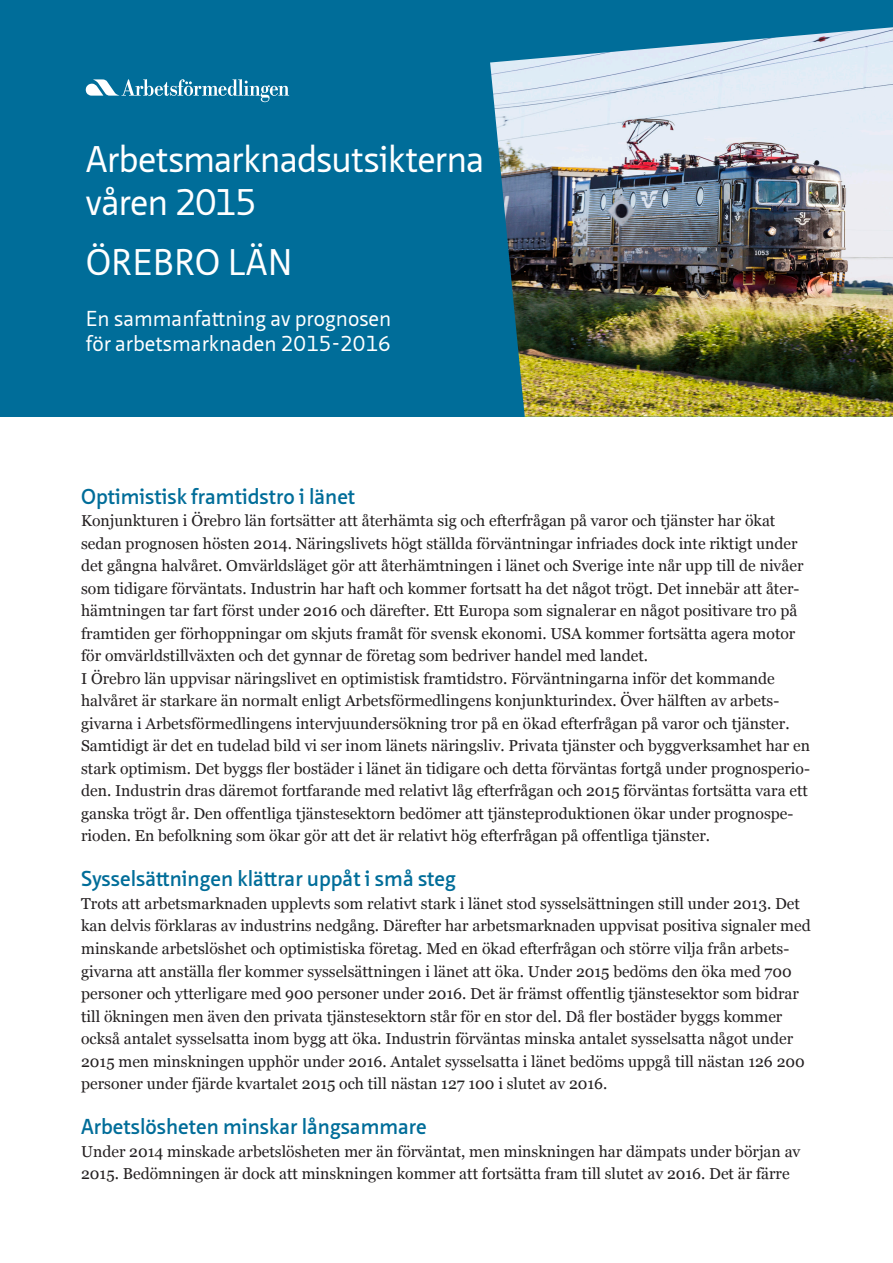
<style>
.page{position:relative;width:893px;height:1263px;background:#fff}
.page>*{position:absolute;margin:0;border:0;box-sizing:border-box;transform-origin:0 0}
.t1{font:36px "Neue Sans Pro";letter-spacing:-.02em;color:#fff}
.t2{font:36px "Neue Sans Pro";color:#fff}
.t3{font:600 21px "Neue Sans Pro";color:#006d99}
.t4{font:21px/25.2px "Neue Sans Pro";color:#fff}
.t5{font:15.75px/22.5px "Georgia";color:#231f20}
</style>
<div class="page">
<div style="left:0;top:0;width:893px;height:417px;background:#006d99"></div>
<svg style="left:86px;top:79px;width:203px;height:23px"></svg>
<img style="left:490px;top:27px;width:403px;height:390px">
<p class="t1" style="left:86px;top:136px;width:400px">Arbetsmarknadsutsikterna</p>
<p class="t1" style="left:86px;top:179px;width:173px">våren 2015</p>
<p class="t2" style="left:86px;top:239px;width:208px">ÖREBRO LÄN</p>
<p class="t4" style="left:86px;top:305px;width:307px">En sammanfattning av prognosen för arbetsmarknaden 2015-2016</p>
<p class="t3" style="left:81px;top:483px;width:276px">Optimistisk framtidstro i länet</p>
<p class="t5" style="left:81px;top:510px;width:724px">Konjunkturen i Örebro län fortsätter att återhämta sig och efterfrågan på varor och tjänster har ökat sedan prognosen hösten 2014. Näringslivets högt ställda förväntningar infriades dock inte riktigt under det gångna halvåret. Omvärldsläget gör att återhämtningen i länet och Sverige inte når upp till de nivåer som tidigare förväntats. Industrin har haft och kommer fortsatt ha det något trögt. Det innebär att åter&shy;hämtningen tar fart först under 2016 och därefter. Ett Europa som signalerar en något positivare tro på framtiden ger förhoppningar om skjuts framåt för svensk ekonomi. USA kommer fortsätta agera motor för omvärldstillväxten och det gynnar de företag som bedriver handel med landet.</p>
<p class="t5" style="left:81px;top:668px;width:730px">I Örebro län uppvisar näringslivet en optimistisk framtidstro. Förväntningarna inför det kommande halvåret är starkare än normalt enligt Arbetsförmedlingens konjunkturindex. Över hälften av arbets&shy;givarna i Arbetsförmedlingens intervjuundersökning tror på en ökad efterfrågan på varor och tjänster.<br>Samtidigt är det en tudelad bild vi ser inom länets näringsliv. Privata tjänster och byggverksamhet har en stark optimism. Det byggs fler bostäder i länet än tidigare och detta förväntas fortgå under prognosperio&shy;den. Industrin dras däremot fortfarande med relativt låg efterfrågan och 2015 förväntas fortsätta vara ett ganska trögt år. Den offentliga tjänstesektorn bedömer att tjänsteproduktionen ökar under prognospe&shy;rioden. En befolkning som ökar gör att det är relativt hög efterfrågan på offentliga tjänster.</p>
<p class="t3" style="left:81px;top:865px;width:376px">Sysselsättningen klättrar uppåt i små steg</p>
<p class="t5" style="left:81px;top:893px;width:731px">Trots att arbetsmarknaden upplevts som relativt stark i länet stod sysselsättningen still under 2013. Det kan delvis förklaras av industrins nedgång. Därefter har arbetsmarknaden uppvisat positiva signaler med minskande arbetslöshet och optimistiska företag. Med en ökad efterfrågan och större vilja från arbets&shy;givarna att anställa fler kommer sysselsättningen i länet att öka. Under 2015 bedöms den öka med 700 personer och ytterligare med 900 personer under 2016. Det är främst offentlig tjänstesektor som bidrar till ökningen men även den privata tjänstesektorn står för en stor del. Då fler bostäder byggs kommer också antalet sysselsatta inom bygg att öka. Industrin förväntas minska antalet sysselsatta något under 2015 men minskningen upphör under 2016. Antalet sysselsatta i länet bedöms uppgå till nästan 126 200 personer under fjärde kvartalet 2015 och till nästan 127 100 i slutet av 2016.</p>
<p class="t3" style="left:81px;top:1113px;width:347px">Arbetslösheten minskar långsammare</p>
<p class="t5" style="left:81px;top:1140px;width:721px">Under 2014 minskade arbetslösheten mer än förväntat, men minskningen har dämpats under början av<br>2015. Bedömningen är dock att minskningen kommer att fortsätta fram till slutet av 2016. Det är färre</p>
</div>
